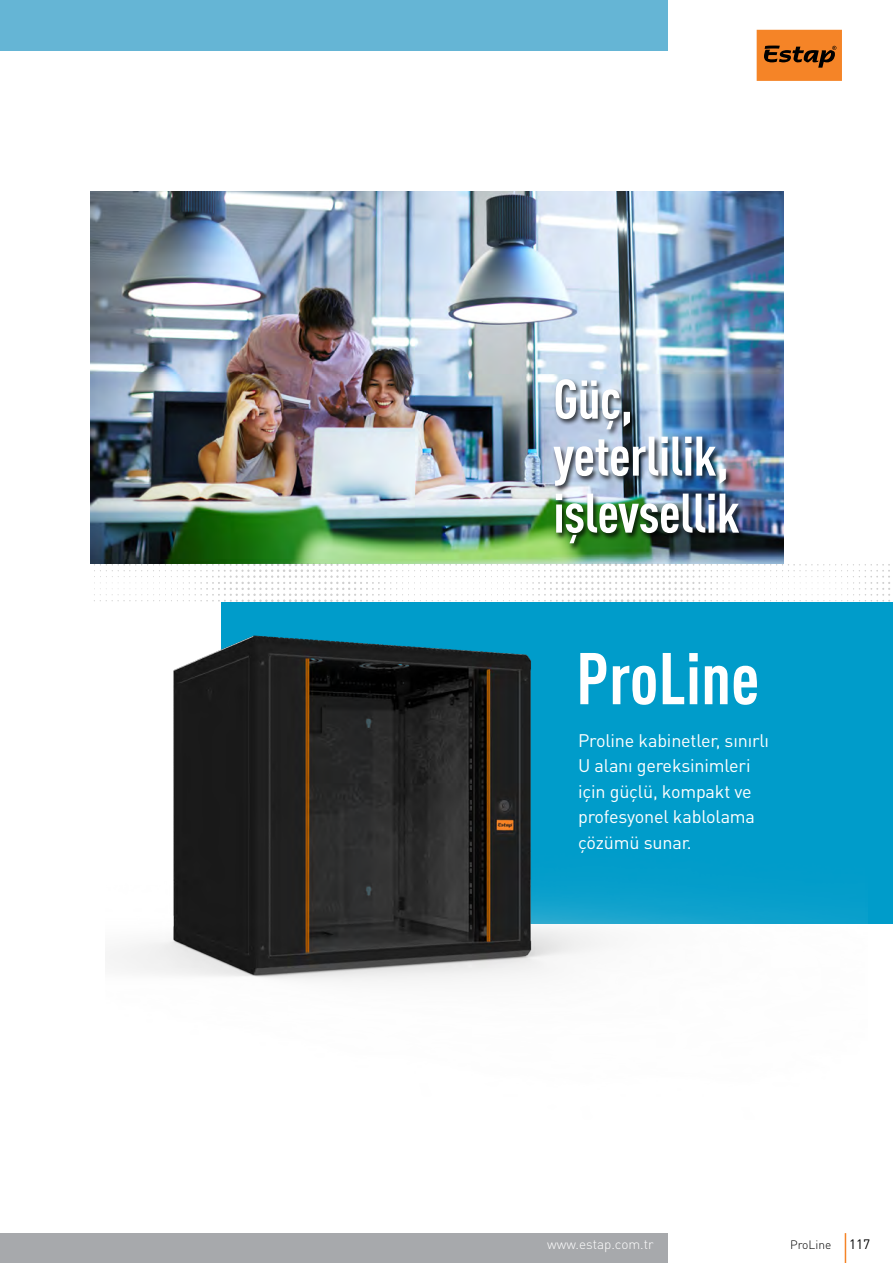
<style>
.page{position:relative;width:893px;height:1263px;background:#fff}
.page>*{position:absolute;margin:0;border:0;box-sizing:border-box;transform-origin:0 0}
.t1{font:700 condensed 72px "DIN Pro";color:#fff}
.t2{font:700 condensed 54.9px/57px "DIN Pro";letter-spacing:-.01em;color:#fff}
.t3{font:18px/25.5px "DIN Pro";letter-spacing:-.01em;color:#fff}
.t4{font:300 13.5px "DIN Pro";color:#fff}
.t5{font:13.5px "DIN Pro";color:#000}
.t6{font:300 12px "DIN Pro";color:#000}
</style>
<div class="page">
<img style="left:90px;top:191px;width:693px;height:372px">
<div style="left:221px;top:603px;width:672px;height:321px;background:#009cca"></div>
<svg style="left:94px;top:563px;width:796px;height:39px"></svg>
<div style="left:552px;top:378px;width:194px;height:173px;background:#000;opacity:.75"></div>
<img style="left:105px;top:601px;width:763px;height:380px">
<div style="left:757px;top:30px;width:85px;height:51px;background:#f58427"></div>
<svg style="left:764px;top:46px;width:72px;height:22px"></svg>
<div style="left:0;top:1233px;width:668px;height:30px;background:#a7a9ac"></div>
<hr style="left:845px;top:1233px;width:1px;height:30px;background:#f58427">
<div style="left:0;top:0;width:668px;height:51px;background:#65b5d5"></div>
<h2 class="t2" style="left:553px;top:370px;width:188px">Güç, yeterlilik, işlevsellik</h2>
<h1 class="t1" style="left:576px;top:635px;width:185px">ProLine</h1>
<p class="t3" style="left:578px;top:727px;width:193px">Proline kabinetler, sınırlı<br>U alanı gereksinimleri için güçlü, kompakt ve profesyonel kablolama çözümü sunar.</p>
<p class="t4" style="left:547px;top:1235px;width:108px">www.estap.com.tr</p>
<p class="t6" style="left:790px;top:1237px;width:43px">ProLine</p>
<p class="t5" style="left:849px;top:1235px;width:23px">117</p>
</div>
